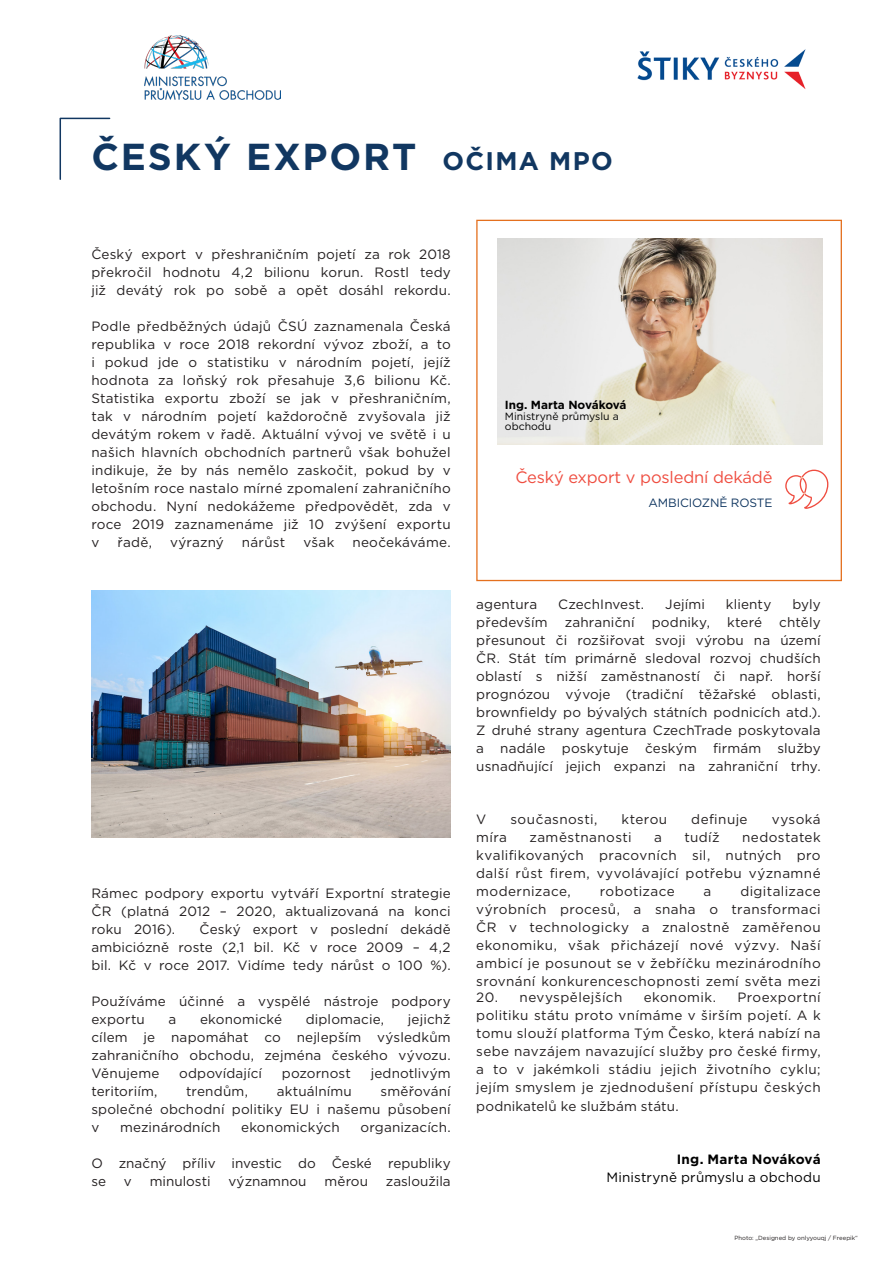
<style>
.page{position:relative;width:893px;height:1263px;background:#fff}
.page>*{position:absolute;margin:0;border:0;box-sizing:border-box;transform-origin:0 0}
.t1{font:700 37.5px "Gotham";letter-spacing:.055em;color:#113761}
.t2{font:16.5px "Gotham";letter-spacing:-.01em;color:#ef4d40}
.článek_štiky{font:13.5px/18px "Gotham";letter-spacing:.015em;color:#231f20;text-align:justify}
.t3{font:13.5px "Gotham";letter-spacing:.015em;color:#000}
.článek_štiky-2{font:13.5px "Gotham";letter-spacing:.035em;color:#231f20}
.t4{font:700 13.5px "Gotham";letter-spacing:.015em;color:#000}
.t5{font:12px "Gotham";letter-spacing:-.01em;color:#113761}
.t6{font:700 11.7px "Gotham";color:#000}
.t7{font:10.5px/10.5px "Gotham";color:#000}
.t8{font:6px "Gotham";color:#231f20}
.s1{font-size:25.5px}
</style>
<div class="page">
<div style="left:476px;top:220px;width:366px;height:361px;border:1px solid #e4701e"></div>
<img style="left:637px;top:49px;width:169px;height:40px">
<img style="left:497px;top:238px;width:325px;height:206px">
<svg style="left:785px;top:470px;width:43px;height:39px"></svg>
<svg style="left:59px;top:117px;width:52px;height:63px"></svg>
<img style="left:145px;top:35px;width:135px;height:64px">
<img style="left:91px;top:590px;width:360px;height:248px">
<p class="t1" style="left:91px;top:132px;width:523px">ČESKÝ EXPORT <span class="s1">OČIMA MPO</span></p>
<p class="článek_štiky" style="left:91px;top:245px;width:361px">Český export v přeshraničním pojetí za rok 2018 překročil hodnotu 4,2 bilionu korun. Rostl tedy již devátý rok po sobě a opět dosáhl rekordu.</p>
<p class="článek_štiky" style="left:91px;top:317px;width:361px">Podle předběžných údajů ČSÚ zaznamenala Česká republika v roce 2018 rekordní vývoz zboží, a to i pokud jde o statistiku v národním pojetí, jejíž hodnota za loňský rok přesahuje 3,6 bilionu Kč.<br>Statistika exportu zboží se jak v přeshraničním, tak v národním pojetí každoročně zvyšovala již devátým rokem v řadě. Aktuální vývoj ve světě i u našich hlavních obchodních partnerů však bohužel indikuje, že by nás nemělo zaskočit, pokud by v letošním roce nastalo mírné zpomalení zahraničního obchodu. Nyní nedokážeme předpovědět, zda v roce 2019 zaznamenáme již 10 zvýšení exportu v</p>
<p class="článek_štiky" style="left:117px;top:533px;width:36px">řadě,</p>
<p class="článek_štiky" style="left:170px;top:533px;width:55px">výrazný</p>
<p class="článek_štiky" style="left:242px;top:533px;width:45px">nárůst</p>
<p class="článek_štiky" style="left:303px;top:533px;width:32px">však</p>
<p class="článek_štiky" style="left:352px;top:533px;width:100px">neočekáváme.</p>
<p class="článek_štiky" style="left:91px;top:884px;width:361px">Rámec podpory exportu vytváří Exportní strategie ČR (platná 2012 – 2020, aktualizovaná na konci roku 2016).</p>
<p class="článek_štiky" style="left:91px;top:920px;width:361px;text-indent:108px">Český export v poslední dekádě ambiciózně roste (2,1 bil. Kč v roce 2009 – 4,2 bil. Kč v roce 2017. Vidíme tedy nárůst o 100 %).</p>
<p class="článek_štiky" style="left:91px;top:992px;width:361px">Používáme účinné a vyspělé nástroje podpory exportu</p>
<p class="článek_štiky" style="left:169px;top:1010px;width:9px">a</p>
<p class="článek_štiky" style="left:200px;top:1010px;width:83px">ekonomické</p>
<p class="článek_štiky" style="left:306px;top:1010px;width:80px">diplomacie,</p>
<p class="článek_štiky" style="left:91px;top:1010px;width:361px;text-indent:316px">jejichž cílem je napomáhat co nejlepším výsledkům zahraničního obchodu, zejména českého vývozu.<br>Věnujeme</p>
<p class="článek_štiky" style="left:179px;top:1064px;width:85px">odpovídající</p>
<p class="článek_štiky" style="left:282px;top:1064px;width:70px">pozornost</p>
<p class="článek_štiky" style="left:371px;top:1064px;width:82px">jednotlivým</p>
<p class="článek_štiky" style="left:91px;top:1082px;width:68px">teritoriím,</p>
<p class="článek_štiky" style="left:186px;top:1082px;width:63px">trendům,</p>
<p class="článek_štiky" style="left:277px;top:1082px;width:77px">aktuálnímu</p>
<p class="článek_štiky" style="left:91px;top:1082px;width:361px;text-indent:289px">směřování společné obchodní politiky EU i našemu působení v</p>
<p class="článek_štiky" style="left:120px;top:1118px;width:102px">mezinárodních</p>
<p class="článek_štiky" style="left:241px;top:1118px;width:100px">ekonomických</p>
<p class="článek_štiky" style="left:360px;top:1118px;width:92px">organizacích.</p>
<p class="článek_štiky" style="left:91px;top:1154px;width:361px">O značný příliv investic do České republiky se</p>
<p class="článek_štiky" style="left:124px;top:1172px;width:9px">v</p>
<p class="článek_štiky" style="left:150px;top:1172px;width:62px">minulosti</p>
<p class="článek_štiky" style="left:228px;top:1172px;width:80px">významnou</p>
<p class="článek_štiky" style="left:324px;top:1172px;width:45px">měrou</p>
<p class="článek_štiky" style="left:386px;top:1172px;width:66px">zasloužila</p>
<p class="t6" style="left:505px;top:397px;width:123px">Ing. Marta Nováková</p>
<p class="t7" style="left:505px;top:411px;width:115px">Ministryně průmyslu a obchodu</p>
<p class="t2" style="left:515px;top:467px;width:259px">Český export v poslední dekádě</p>
<p class="t5" style="left:649px;top:495px;width:125px">AMBICIOZNĚ ROSTE</p>
<p class="článek_štiky" style="left:476px;top:595px;width:63px">agentura</p>
<p class="článek_štiky" style="left:558px;top:595px;width:88px">CzechInvest.</p>
<p class="článek_štiky" style="left:665px;top:595px;width:41px">Jejími</p>
<p class="článek_štiky" style="left:726px;top:595px;width:47px">klienty</p>
<p class="článek_štiky" style="left:792px;top:595px;width:30px">byly</p>
<p class="článek_štiky" style="left:476px;top:613px;width:73px">především</p>
<p class="článek_štiky" style="left:565px;top:613px;width:71px">zahraniční</p>
<p class="článek_štiky" style="left:652px;top:613px;width:60px">podniky,</p>
<p class="článek_štiky" style="left:727px;top:613px;width:37px">které</p>
<p class="článek_štiky" style="left:476px;top:613px;width:346px;text-indent:303px">chtěly přesunout či rozšiřovat svoji výrobu na území ČR. Stát tím primárně sledoval rozvoj chudších oblastí s nižší zaměstnaností či např. horší prognózou vývoje (tradiční těžařské oblasti, brownfieldy po bývalých státních podnicích atd.).<br>Z druhé strany agentura CzechTrade poskytovala a nadále poskytuje českým firmám služby usnadňující jejich expanzi na zahraniční trhy.</p>
<p class="článek_štiky" style="left:476px;top:810px;width:12px">V</p>
<p class="článek_štiky" style="left:510px;top:810px;width:88px">současnosti,</p>
<p class="článek_štiky" style="left:622px;top:810px;width:47px">kterou</p>
<p class="článek_štiky" style="left:691px;top:810px;width:58px">definuje</p>
<p class="článek_štiky" style="left:772px;top:810px;width:50px">vysoká</p>
<p class="článek_štiky" style="left:476px;top:828px;width:32px">míra</p>
<p class="článek_štiky-2" style="left:529px;top:828px;width:104px">zaměstnanosti</p>
<p class="článek_štiky" style="left:654px;top:828px;width:9px">a</p>
<p class="článek_štiky" style="left:684px;top:828px;width:37px">tudíž</p>
<p class="článek_štiky" style="left:476px;top:828px;width:346px;text-indent:266px">nedostatek kvalifikovaných pracovních sil, nutných pro další růst firem, vyvolávající potřebu významné modernizace,</p>
<p class="článek_štiky" style="left:476px;top:882px;width:346px;text-indent:264px">digitalizace výrobních procesů, a snaha o transformaci ČR v technologicky a znalostně zaměřenou ekonomiku, však přicházejí nové výzvy. Naší ambicí je posunout se v žebříčku mezinárodního srovnání konkurenceschopnosti zemí světa mezi</p>
<p class="článek_štiky" style="left:476px;top:988px;width:148px">20. nevyspělejších</p>
<p class="článek_štiky-2" style="left:644px;top:989px;width:74px">ekonomik.</p>
<p class="článek_štiky" style="left:600px;top:882px;width:76px">robotizace</p>
<p class="článek_štiky" style="left:704px;top:882px;width:9px">a</p>
<p class="článek_štiky" style="left:476px;top:988px;width:346px;text-indent:261px">Proexportní politiku státu proto vnímáme v širším pojetí. A k tomu slouží platforma Tým Česko, která nabízí na sebe navzájem navazující služby pro české firmy, a to v jakémkoli stádiu jejich životního cyklu; jejím smyslem je zjednodušení přístupu českých</p>
<p class="článek_štiky" style="left:476px;top:1097px;width:204px">podnikatelů ke službám státu.</p>
<p class="t4" style="left:677px;top:1150px;width:145px">Ing. Marta Nováková</p>
<p class="t3" style="left:606px;top:1168px;width:216px">Ministryně průmyslu a obchodu</p>
<p class="t8" style="left:734px;top:1234px;width:125px">Photo: „Designed by onlyyouqj / Freepik“</p>
</div>
